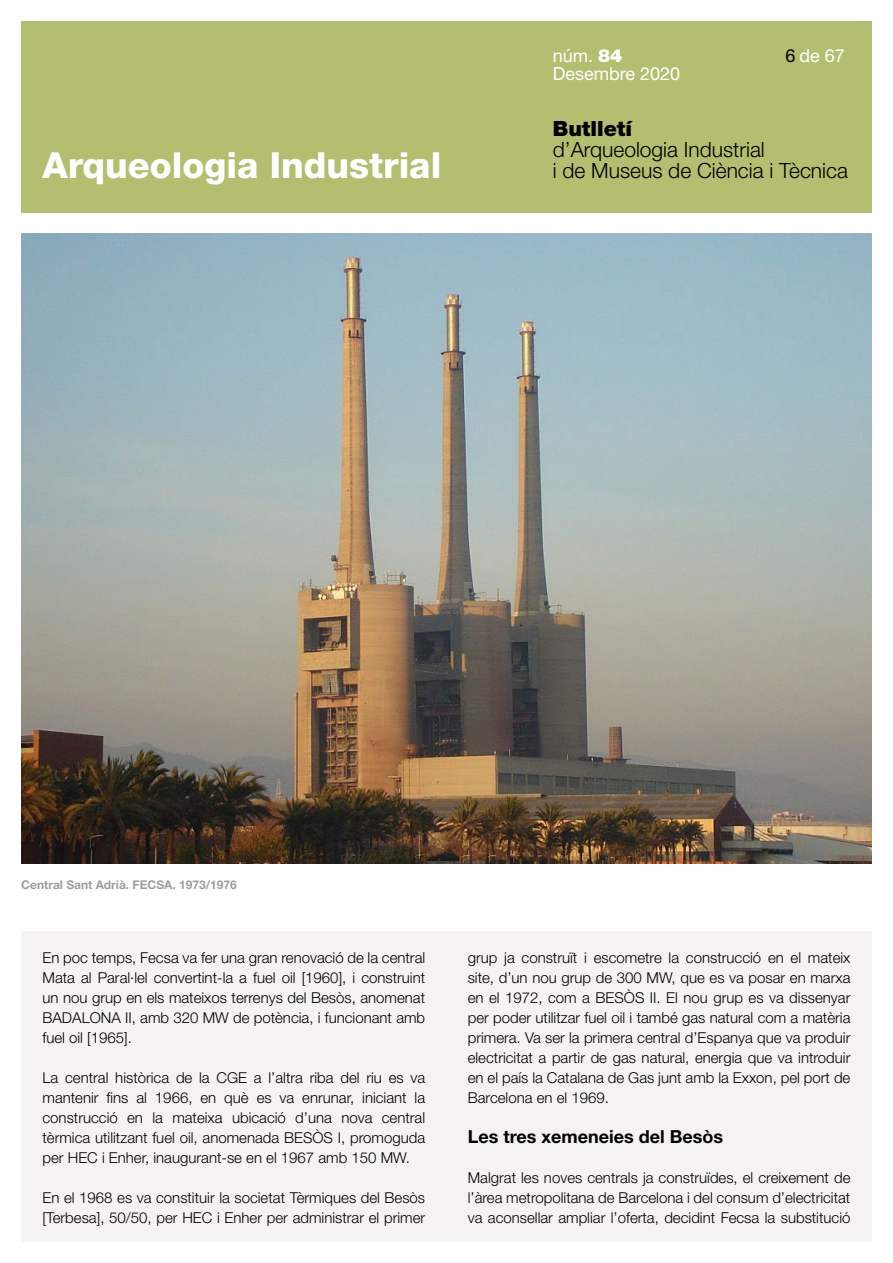
<style>
.page{position:relative;width:893px;height:1263px;background:#fff}
.page>*{position:absolute;margin:0;border:0;box-sizing:border-box;transform-origin:0 0}
.t1{font:800 36px "Helvetica Neue LT Std";color:#fff}
.t2{font:300 21px/21px "Helvetica Neue LT Std";color:#000}
.t3{font:900 21px "Helvetica Neue LT Std";color:#000}
.T1tolet_1{font:700 18px "Helvetica Neue LT Std";color:#000}
.t4{font:18px "Helvetica Neue LT Std";color:#fff}
.Texte{font:300 15px/20px "Helvetica Neue LT Std";color:#000;text-align:justify}
.Peus_d_imatge{font:700 12px "Helvetica Neue LT Std";color:#9d9d9c}
.s1{font-weight:900}
.s2{color:#000}
</style>
<div class="page">
<div style="left:21px;top:21px;width:851px;height:192px;background:#b3be70"></div>
<div style="left:21px;top:931px;width:851px;height:311px;background:#f4f3f1"></div>
<img style="left:21px;top:234px;width:851px;height:629px">
<h1 class="t1" style="left:43px;top:143px;width:400px">Arqueologia Industrial</h1>
<p class="t4" style="left:553px;top:45px;width:71px">núm. <span class="s1">84</span></p>
<p class="t4" style="left:785px;top:45px;width:61px"><span class="s2">6</span> de 67</p>
<p class="t4" style="left:553px;top:63px;width:129px">Desembre 2020</p>
<h2 class="t3" style="left:553px;top:116px;width:81px">Butlletí</h2>
<h2 class="t2" style="left:553px;top:139px;width:297px">d’Arqueologia Industrial<br>i de Museus de Ciència i Tècnica</h2>
<p class="Peus_d_imatge" style="left:21px;top:877px;width:217px">Central Sant Adrià. FECSA. 1973/1976</p>
<p class="Texte" style="left:43px;top:948px;width:384px">En poc temps, Fecsa va fer una gran renovació de la central Mata al Paral·lel convertint-la a fuel oil [1960], i construint un nou grup en els mateixos terrenys del Besòs, anomenat BADALONA II, amb 320 MW de potència, i funcionant amb fuel oil [1965].</p>
<p class="Texte" style="left:43px;top:1067px;width:384px">La central històrica de la CGE a l’altra riba del riu es va mantenir fins al 1966, en què es va enrunar, iniciant la construcció en la mateixa ubicació d’una nova central tèrmica utilitzant fuel oil, anomenada BESÒS I, promoguda per HEC i Enher, inaugurant-se en el 1967 amb 150 MW.</p>
<p class="Texte" style="left:43px;top:1187px;width:384px">En el 1968 es va constituir la societat Tèrmiques del Besòs [Terbesa], 50/50, per HEC i Enher per administrar el primer</p>
<p class="Texte" style="left:468px;top:948px;width:384px">grup ja construït i escometre la construcció en el mateix site, d’un nou grup de 300 MW, que es va posar en marxa en el 1972, com a BESÒS II. El nou grup es va dissenyar per poder utilitzar fuel oil i també gas natural com a matèria primera. Va ser la primera central d’Espanya que va produir electricitat a partir de gas natural, energia que va introduir en el país la Catalana de Gas junt amb la Exxon, pel port de Barcelona en el 1969.</p>
<p class="T1tolet_1" style="left:468px;top:1125px;width:257px">Les tres xemeneies del Besòs</p>
<p class="Texte" style="left:468px;top:1167px;width:384px">Malgrat les noves centrals ja construïdes, el creixement de l’àrea metropolitana de Barcelona i del consum d’electricitat va aconsellar ampliar l’oferta, decidint Fecsa la substitució</p>
</div>
